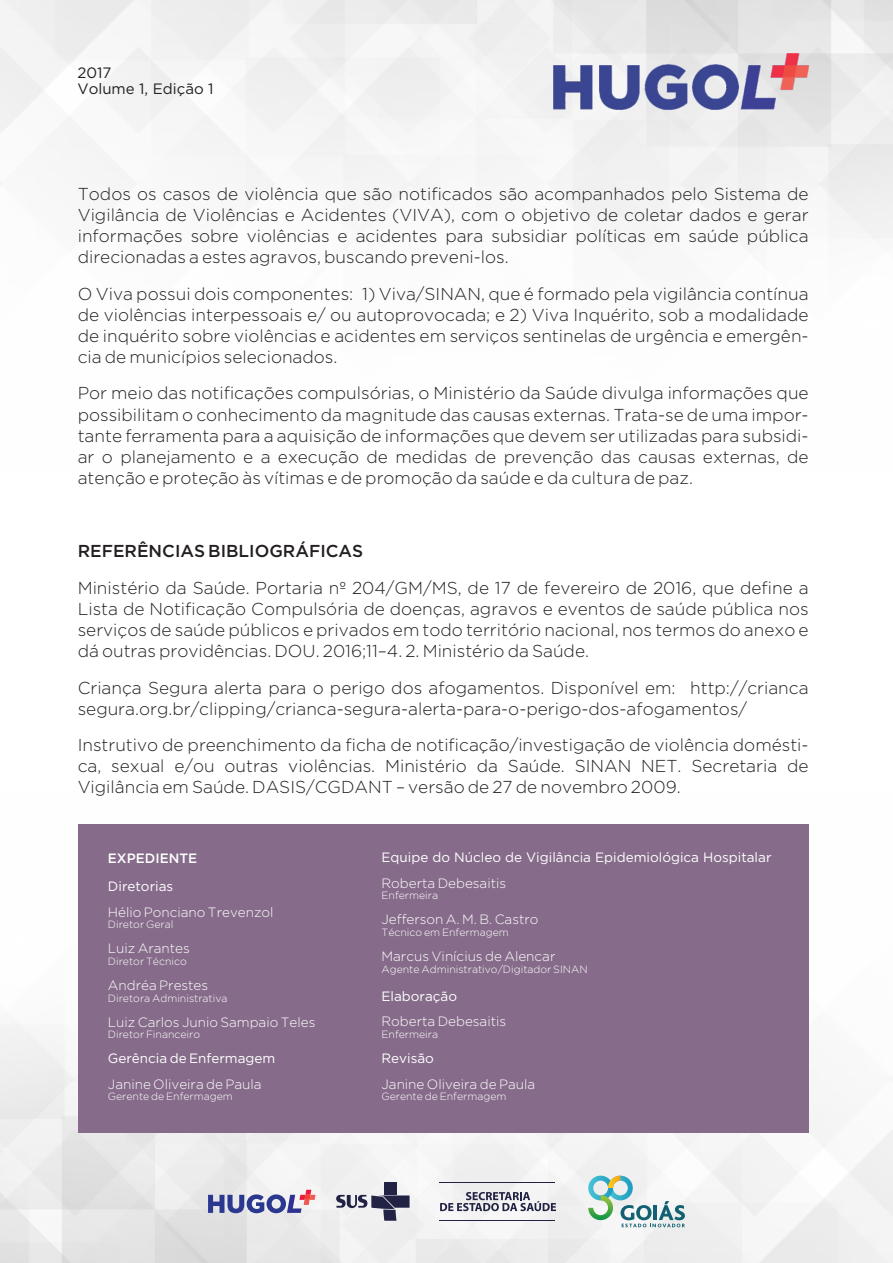
<style>
.page{position:relative;width:893px;height:1263px;background:#fff}
.page>*{position:absolute;margin:0;border:0;box-sizing:border-box;transform-origin:0 0}
.t1{font:300 17.25px/21px "Gotham";color:#231f20;text-align:justify}
.t2{font:500 17.25px "Gotham";color:#231f20}
.t3{font:15px/16px "Gotham";color:#231f20}
.t4{font:300 13.5px "Gotham";color:#fff}
.t5{font:13.5px "Gotham";color:#fff}
.t6{font:500 13.5px "Gotham";color:#fff}
.t7{font:300 10.5px "Gotham";color:#fff}
</style>
<div class="page">
<img style="left:0;top:824px;width:893px;height:439px">
<img style="left:0;top:0;width:893px;height:239px">
<img style="left:554px;top:54px;width:255px;height:56px">
<div style="left:384px;top:1182px;width:13px;height:12px;background:#222245"></div>
<svg style="left:336px;top:1195px;width:74px;height:26px"></svg>
<svg style="left:440px;top:1192px;width:116px;height:19px"></svg>
<hr style="left:439px;top:1182px;width:116px;height:1px;background:#222245">
<hr style="left:439px;top:1220px;width:116px;height:1px;background:#222245">
<svg style="left:588px;top:1175px;width:97px;height:52px"></svg>
<svg style="left:208px;top:1190px;width:108px;height:23px"></svg>
<div style="left:78px;top:824px;width:730px;height:309px;background:#866c8a"></div>
<p class="t3" style="left:77px;top:66px;width:138px">2017<br>Volume 1, Edição 1</p>
<p class="t1" style="left:78px;top:185px;width:732px">Todos os casos de violência que são notificados são acompanhados pelo Sistema de Vigilância de Violências e Acidentes (VIVA), com o objetivo de coletar dados e gerar informações sobre violências e acidentes para subsidiar políticas em saúde pública direcionadas a estes agravos, buscando preveni-los.</p>
<p class="t1" style="left:78px;top:284px;width:732px">O Viva possui dois componentes: 1) Viva/SINAN, que é formado pela vigilância contínua de violências interpessoais e/ ou autoprovocada; e 2) Viva Inquérito, sob a modalidade de inquérito sobre violências e acidentes em serviços sentinelas de urgência e emergên&shy;cia de municípios selecionados.</p>
<p class="t1" style="left:78px;top:384px;width:732px">Por meio das notificações compulsórias, o Ministério da Saúde divulga informações que possibilitam o conhecimento da magnitude das causas externas. Trata-se de uma impor&shy;tante ferramenta para a aquisição de informações que devem ser utilizadas para subsidi&shy;ar o planejamento e a execução de medidas de prevenção das causas externas, de atenção e proteção às vítimas e de promoção da saúde e da cultura de paz.</p>
<p class="t2" style="left:78px;top:545px;width:287px">REFERÊNCIAS BIBLIOGRÁFICAS</p>
<p class="t1" style="left:78px;top:578px;width:732px">Ministério da Saúde. Portaria nº 204/GM/MS, de 17 de fevereiro de 2016, que define a Lista de Notificação Compulsória de doenças, agravos e eventos de saúde pública nos serviços de saúde públicos e privados em todo território nacional, nos termos do anexo e dá outras providências. DOU. 2016;11–4. 2. Ministério da Saúde.</p>
<p class="t1" style="left:78px;top:678px;width:732px">Criança Segura alerta para o perigo dos afogamentos. Disponível em: http://crianca segura.org.br/clipping/crianca-segura-alerta-para-o-perigo-dos-afogamentos/</p>
<p class="t1" style="left:78px;top:736px;width:732px">Instrutivo de preenchimento da ficha de notificação/investigação de violência domésti&shy;ca, sexual e/ou outras violências. Ministério da Saúde. SINAN NET. Secretaria de Vigilância em Saúde. DASIS/CGDANT – versão de 27 de novembro 2009.</p>
<p class="t6" style="left:108px;top:853px;width:91px">EXPEDIENTE</p>
<p class="t5" style="left:108px;top:881px;width:67px">Diretorias</p>
<p class="t4" style="left:108px;top:907px;width:167px">Hélio Ponciano Trevenzol</p>
<p class="t7" style="left:108px;top:921px;width:67px">Diretor Geral</p>
<p class="t4" style="left:108px;top:943px;width:83px">Luiz Arantes</p>
<p class="t7" style="left:108px;top:957px;width:80px">Diretor Técnico</p>
<p class="t4" style="left:108px;top:980px;width:102px">Andréa Prestes</p>
<p class="t7" style="left:108px;top:994px;width:121px">Diretora Administrativa</p>
<p class="t4" style="left:108px;top:1017px;width:209px">Luiz Carlos Junio Sampaio Teles</p>
<p class="t7" style="left:108px;top:1030px;width:94px">Diretor Financeiro</p>
<p class="t5" style="left:108px;top:1053px;width:169px">Gerência de Enfermagem</p>
<p class="t4" style="left:108px;top:1079px;width:155px">Janine Oliveira de Paula</p>
<p class="t7" style="left:108px;top:1093px;width:126px">Gerente de Enfermagem</p>
<p class="t5" style="left:381px;top:852px;width:391px">Equipe do Núcleo de Vigilância Epidemiológica Hospitalar</p>
<p class="t4" style="left:381px;top:878px;width:126px">Roberta Debesaitis</p>
<p class="t7" style="left:381px;top:892px;width:58px">Enfermeira</p>
<p class="t4" style="left:381px;top:914px;width:159px">Jefferson A. M. B. Castro</p>
<p class="t7" style="left:381px;top:928px;width:129px">Técnico em Enfermagem</p>
<p class="t4" style="left:381px;top:951px;width:175px">Marcus Vinícius de Alencar</p>
<p class="t7" style="left:381px;top:965px;width:208px">Agente Administrativo/Digitador SINAN</p>
<p class="t5" style="left:381px;top:991px;width:77px">Elaboração</p>
<p class="t4" style="left:381px;top:1016px;width:126px">Roberta Debesaitis</p>
<p class="t7" style="left:381px;top:1030px;width:58px">Enfermeira</p>
<p class="t5" style="left:381px;top:1053px;width:54px">Revisão</p>
<p class="t4" style="left:381px;top:1079px;width:155px">Janine Oliveira de Paula</p>
<p class="t7" style="left:381px;top:1092px;width:126px">Gerente de Enfermagem</p>
</div>
